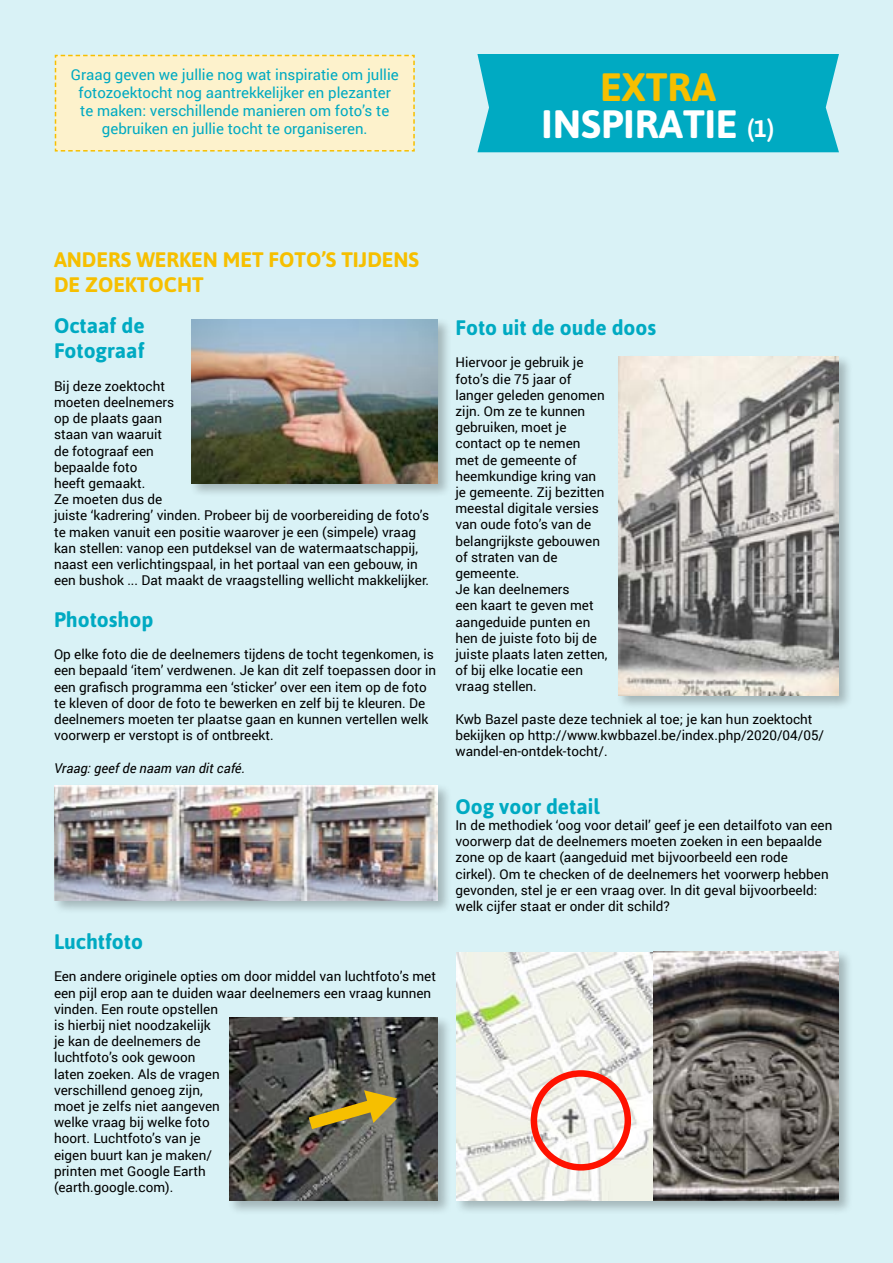
<style>
.page{position:relative;width:893px;height:1263px;background:#d9f2f6}
.page>*{position:absolute;margin:0;border:0;box-sizing:border-box;transform-origin:0 0}
.t1{font:700 39.6px/36.9px "Asap";color:#fff;text-align:center}
.t2{font:700 21px/25.2px "Asap";color:#00aac2}
.t3{font:700 21px/25.2px "Asap";color:#f6bf00}
.t4{font:15px/18px "Roboto";color:#00aac2;text-align:center}
.t5{font:13.5px/16.2px "Roboto";color:#000}
.t6{font:italic 13.5px "Roboto";color:#000}
.s1{color:#f6bf00}
.s2{font-size:24px}
</style>
<div class="page">
<div style="left:477px;top:54px;width:362px;height:98px;background:#00aac2"></div>
<div style="left:54px;top:54px;width:361px;height:98px;background:#fdf2cc"></div>
<div style="left:189px;top:317px;width:263px;height:180px;background:#000;opacity:.25"></div>
<img style="left:191px;top:319px;width:246px;height:164px">
<div style="left:227px;top:1016px;width:225px;height:199px;background:#000;opacity:.25"></div>
<img style="left:229px;top:1018px;width:208px;height:182px">
<svg style="left:309px;top:1090px;width:88px;height:39px;background:#9a883e"></svg>
<div style="left:52px;top:784px;width:399px;height:130px;background:#000;opacity:.25"></div>
<img style="left:54px;top:786px;width:383px;height:114px">
<div style="left:455px;top:949px;width:398px;height:266px;background:#000;opacity:.25"></div>
<img style="left:456px;top:951px;width:383px;height:249px">
<div style="left:531px;top:1070px;width:100px;height:100px;border:6px solid #ff1200;border-radius:50%"></div>
<div style="left:616px;top:355px;width:237px;height:355px;background:#000;opacity:.25"></div>
<img style="left:618px;top:356px;width:221px;height:340px">
<p class="t4" style="left:71px;top:65px;width:329px">Graag geven we jullie nog wat inspiratie om jullie fotozoektocht nog aantrekkelijker en plezanter te maken: verschillende manieren om foto’s te gebruiken en jullie tocht te organiseren.</p>
<h1 class="t1" style="left:542px;top:67px;width:234px"><span class="s1">EXTRA<br></span>INSPIRATIE <span class="s2">(1)</span></h1>
<h2 class="t3" style="left:54px;top:246px;width:366px">ANDERS WERKEN MET FOTO’S TIJDENS<br>DE ZOEKTOCHT</h2>
<h2 class="t2" style="left:54px;top:312px;width:92px">Octaaf de<br>Fotograaf</h2>
<p class="t5" style="left:54px;top:377px;width:377px">Bij deze zoektocht<br>moeten deelnemers<br>op de plaats gaan<br>staan van waaruit<br>de fotograaf een<br>bepaalde foto<br>heeft gemaakt.<br>Ze moeten dus de<br>juiste ‘kadrering’ vinden. Probeer bij de voorbereiding de foto’s te maken vanuit een positie waarover je een (simpele) vraag kan stellen: vanop een putdeksel van de watermaatschappij, naast een verlichtingspaal, in het portaal van een gebouw, in een bushok ... Dat maakt de vraagstelling wellicht makkelijker.</p>
<h2 class="t2" style="left:54px;top:606px;width:101px">Photoshop</h2>
<p class="t5" style="left:54px;top:646px;width:384px">Op elke foto die de deelnemers tijdens de tocht tegenkomen, is een bepaald ‘item’ verdwenen. Je kan dit zelf toepassen door in een grafisch programma een ‘sticker’ over een item op de foto te kleven of door de foto te bewerken en zelf bij te kleuren. De deelnemers moeten ter plaatse gaan en kunnen vertellen welk voorwerp er verstopt is of ontbreekt.</p>
<p class="t6" style="left:54px;top:758px;width:193px">Vraag: geef de naam van dit café.</p>
<h2 class="t2" style="left:54px;top:928px;width:90px">Luchtfoto</h2>
<p class="t5" style="left:54px;top:968px;width:384px">Een andere originele opties om door middel van luchtfoto’s met een pijl erop aan te duiden waar deelnemers een vraag kunnen vinden. Een route opstellen<br>is hierbij niet noodzakelijk<br>je kan de deelnemers de<br>luchtfoto’s ook gewoon<br>laten zoeken. Als de vragen<br>verschillend genoeg zijn,<br>moet je zelfs niet aangeven<br>welke vraag bij welke foto<br>hoort. Luchtfoto’s van je<br>eigen buurt kan je maken/<br>printen met Google Earth<br>(earth.google.com).</p>
<h2 class="t2" style="left:455px;top:314px;width:202px">Foto uit de oude doos</h2>
<p class="t5" style="left:455px;top:354px;width:154px">Hiervoor je gebruik je foto’s die 75 jaar of langer geleden genomen zijn. Om ze te kunnen gebruiken, moet je contact op te nemen met de gemeente of heemkundige kring van je gemeente. Zij bezitten meestal digitale versies van oude foto’s van de belangrijkste gebouwen of straten van de gemeente.<br>Je kan deelnemers<br>een kaart te geven met aangeduide punten en hen de juiste foto bij de juiste plaats laten zetten, of bij elke locatie een vraag stellen.</p>
<p class="t5" style="left:455px;top:710px;width:370px">Kwb Bazel paste deze techniek al toe; je kan hun zoektocht bekijken op http://www.kwbbazel.be/index.php/2020/04/05/ wandel-en-ontdek-tocht/.</p>
<h2 class="t2" style="left:455px;top:793px;width:146px">Oog voor detail</h2>
<p class="t5" style="left:455px;top:817px;width:378px">In de methodiek ‘oog voor detail’ geef je een detailfoto van een voorwerp dat de deelnemers moeten zoeken in een bepaalde zone op de kaart (aangeduid met bijvoorbeeld een rode<br>cirkel). Om te checken of de deelnemers het voorwerp hebben gevonden, stel je er een vraag over. In dit geval bijvoorbeeld: welk cijfer staat er onder dit schild?</p>
</div>
